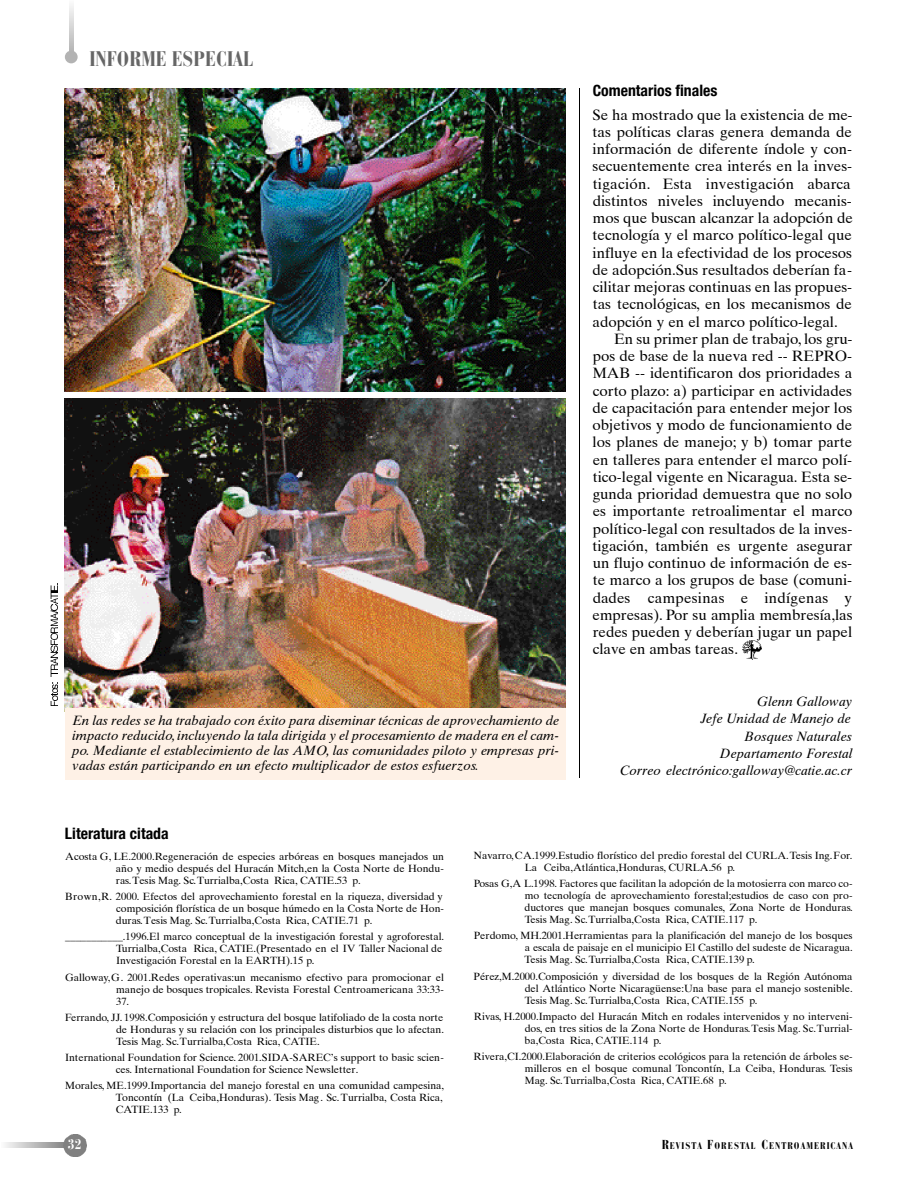
<style>
.page{position:relative;width:918px;height:1188px;background:#fff}
.page>*{position:absolute;margin:0;border:0;box-sizing:border-box;transform-origin:0 0}
.t1{font:700 condensed 21px "Bauer Bodoni";color:#666}
.t2{font:700 condensed 15.75px "Helvetica Neue";color:#000}
.t3{font:15px/17.2px "Times Ten";color:#000}
.t4{font:700 condensed 14.25px "Bauer Bodoni";color:#fff}
.t5{font:italic 13.5px/17.2px "Times Ten";color:#000;text-align:right}
.t6{font:10.5px/12px "Times Ten";color:#000;text-align:justify}
.t7{font:700 condensed 9.75px "Bauer Bodoni";color:#000}
.s1{font-size:12.9px}
</style>
<div class="page">
<div style="left:65px;top:51px;width:13px;height:12px;background:#b3b3b3;border-radius:50%"></div>
<img style="left:63px;top:1134px;width:23px;height:22px">
<hr style="left:579px;top:88px;width:1px;height:690px;background:#000">
<img style="left:742px;top:640px;width:19px;height:20px">
<img style="left:64px;top:398px;width:502px;height:313px">
<svg style="left:50px;top:682px;width:7px;height:24px"></svg>
<svg style="left:50px;top:585px;width:7px;height:91px"></svg>
<div style="left:65px;top:708px;width:501px;height:72px;background:#fef1e6"></div>
<img style="left:65px;top:89px;width:501px;height:303px">
<h1 class="t1" style="left:89px;top:50px;width:166px">INFORME ESPECIAL</h1>
<p class="t5" style="left:72px;top:714px;width:489px;line-height:15px;text-align:justify">En las redes se ha trabajado con éxito para diseminar técnicas de aprovechamiento de impacto reducido,incluyendo la tala dirigida y el procesamiento de madera en el cam&shy;po. Mediante el establecimiento de las AMO, las comunidades piloto y empresas pri&shy;vadas están participando en un efecto multiplicador de estos esfuerzos.</p>
<h2 class="t2" style="left:593px;top:85px;width:126px">Comentarios finales</h2>
<p class="t3" style="left:593px;top:108px;width:262px">Se ha mostrado que la existencia de me&shy;tas políticas claras genera demanda de información de diferente índole y con&shy;secuentemente crea interés en la inves&shy;t i g a c i ó n . Esta investigación abarca distintos niveles incluyendo mecanis&shy;mos que buscan alcanzar la adopción de tecnología y el marco político-legal que influye en la efectividad de los procesos de adopción.Sus resultados deberían fa&shy;cilitar mejoras continuas en las propues&shy;tas tecnológicas, en los mecanismos de adopción y en el marco político-legal.</p>
<p class="t3" style="left:592px;top:332px;width:262px;text-align:justify;text-indent:22px">En su primer plan de trabajo, los gru&shy;pos de base de la nueva red -- REPRO-MAB -- identificaron dos prioridades a corto plazo: a) participar en actividades de capacitación para entender mejor los objetivos y modo de funcionamiento de los planes de manejo; y b) tomar parte en talleres para entender el marco polí&shy;tico-legal vigente en Nicaragua. Esta se&shy;gunda prioridad demuestra que no solo es importante retroalimentar el marco político-legal con resultados de la inves&shy;tigación, también es urgente asegurar un flujo continuo de información de es&shy;te marco a los grupos de base (comuni&shy;dades campesinas e indígenas y empresas). Por su amplia membresía,las redes pueden y deberían jugar un papel clave en ambas tareas.</p>
<p class="t5" style="left:620px;top:694px;width:234px">Glenn Galloway<br>Jefe Unidad de Manejo de<br>Bosques Naturales<br>Departamento Forestal<br>Correo electrónico:galloway@catie.ac.cr</p>
<h2 class="t2" style="left:65px;top:828px;width:105px">Literatura citada</h2>
<p class="t6" style="left:116px;top:851px;width:330px;text-indent:-51px">Acosta G, LE.2000.Regeneración de especies arbóreas en bosques manejados un año y medio después del Huracán Mitch,en la Costa Norte de Hondu&shy;ras.Tesis Mag. Sc.Turrialba,Costa Rica, CATIE.53 p.</p>
<p class="t6" style="left:116px;top:892px;width:330px;text-align:left;text-indent:-51px">Brown,R. 2000. Efectos del aprovechamiento forestal en la riqueza, diversidad y composición florística de un bosque húmedo en la Costa Norte de Hon&shy;duras.Tesis Mag. Sc.Turrialba,Costa Rica, CATIE.71 p.</p>
<p class="t6" style="left:116px;top:932px;width:330px;text-align:left;text-indent:-51px">___________.1996.El marco conceptual de la investigación forestal y agroforestal.<br>Turrialba,Costa Rica, CATIE.(Presentado en el IV Taller Nacional de<br>Investigación Forestal en la EARTH).15 p.</p>
<p class="t6" style="left:116px;top:972px;width:329px;text-indent:-51px">Galloway,G. 2001.Redes operativas:un mecanismo efectivo para promocionar el manejo de bosques tropicales. Revista Forestal Centroamericana 33:33- 37.</p>
<p class="t6" style="left:116px;top:1012px;width:329px;text-indent:-51px">Ferrando, JJ. 1998.Composición y estructura del bosque latifoliado de la costa norte de Honduras y su relación con los principales disturbios que lo afectan.<br>Tesis Mag. Sc.Turrialba,Costa Rica, CATIE.</p>
<p class="t6" style="left:116px;top:1052px;width:330px;text-indent:-51px">International Foundation for Science. 2001.SIDA-SAREC’s support to basic scien&shy;ces. International Foundation for Science Newsletter.</p>
<p class="t6" style="left:116px;top:1081px;width:330px;text-align:left;text-indent:-51px">Morales, ME.1999.Importancia del manejo forestal en una comunidad campesina,<br>Toncontín (La Ceiba,Honduras). Tesis Mag. Sc.Turrialba, Costa Rica,<br>CATIE.133 p.</p>
<h3 class="t4" style="left:68px;top:1139px;width:15px">32</h3>
<p class="t6" style="left:525px;top:850px;width:329px;text-indent:-51px">Navarro,CA.1999.Estudio florístico del predio forestal del CURLA.Tesis Ing.For.<br>La Ceiba,Atlántica,Honduras, CURLA.56 p.</p>
<p class="t6" style="left:525px;top:879px;width:330px;text-indent:-51px">Posas G,A L.1998. Factores que facilitan la adopción de la motosierra con marco co&shy;mo tecnología de aprovechamiento forestal;estudios de caso con pro&shy;ductores que manejan bosques comunales, Zona Norte de Honduras.<br>Tesis Mag. Sc.Turrialba,Costa Rica, CATIE.117 p.</p>
<p class="t6" style="left:525px;top:931px;width:330px;text-indent:-51px">Perdomo, MH.2001.Herramientas para la planificación del manejo de los bosques a escala de paisaje en el municipio El Castillo del sudeste de Nicaragua.<br>Tesis Mag. Sc.Turrialba,Costa Rica, CATIE.139 p.</p>
<p class="t6" style="left:525px;top:971px;width:329px;text-indent:-51px">Pérez,M.2000.Composición y diversidad de los bosques de la Región Autónoma del Atlántico Norte Nicaragüense:Una base para el manejo sostenible.<br>Tesis Mag. Sc.Turrialba,Costa Rica, CATIE.155 p.</p>
<p class="t6" style="left:525px;top:1012px;width:330px;text-indent:-51px">Rivas, H.2000.Impacto del Huracán Mitch en rodales intervenidos y no interveni&shy;dos, en tres sitios de la Zona Norte de Honduras.Tesis Mag. Sc.Turrial&shy;ba,Costa Rica, CATIE.114 p.</p>
<p class="t6" style="left:525px;top:1052px;width:329px;text-indent:-51px">Rivera,CI.2000.Elaboración de criterios ecológicos para la retención de árboles se&shy;milleros en el bosque comunal Toncontín, La Ceiba, Honduras. Tesis Mag. Sc.Turrialba,Costa Rica, CATIE.68 p.</p>
<p class="t7" style="left:662px;top:1142px;width:193px"><span class="s1">R</span>E V I S TA <span class="s1">F</span>O R E S TA L <span class="s1">C</span>E N T R O A M E R I C A N A</p>
</div>
